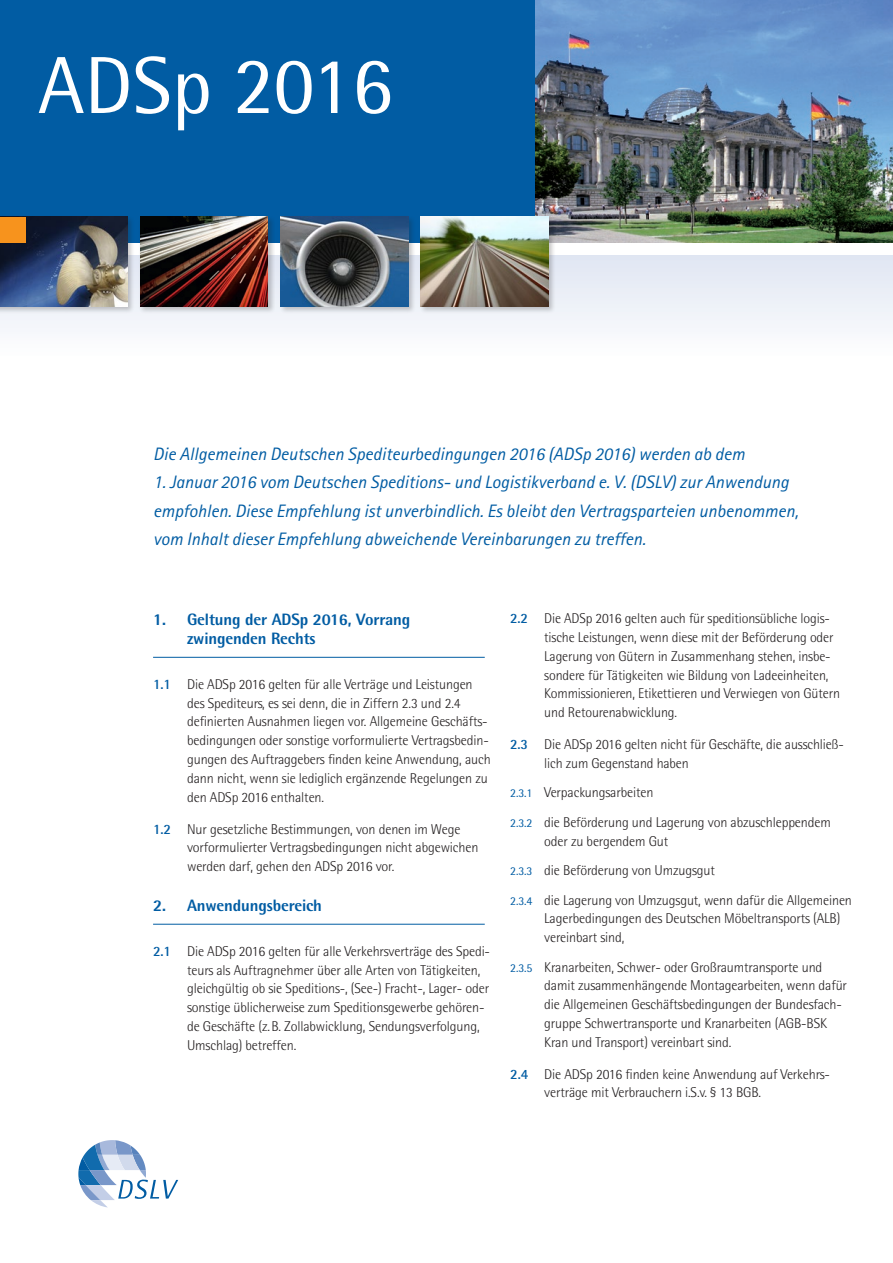
<style>
.page{position:relative;width:893px;height:1263px;background:#fff}
.page>*{position:absolute;margin:0;border:0;box-sizing:border-box;transform-origin:0 0}
.t1{font:81px "Rotis Semi Sans";color:#fff}
.t2{font:italic 18px/28.5px "Rotis Sans Serif";color:#015ca3}
.t3{font:800 16.5px/18.8px "Rotis Semi Sans";letter-spacing:-.01em;color:#015ca3}
.t4{font:300 14.25px/18.8px "Rotis Semi Sans";letter-spacing:-.01em;color:#231f20}
.s1{font-weight:700;color:#015ca3}
.s2{font-weight:400;font-size:12px;color:#015ca3}
</style>
<div class="page">
<div style="left:0;top:0;width:540px;height:242px;background:#015ca3"></div>
<div style="left:0;top:255px;width:893px;height:102px;background:linear-gradient(to bottom,#dfe5f2,#fdfefe)"></div>
<div style="left:279px;top:215px;width:137px;height:99px;background:#231f20;opacity:.25"></div>
<img style="left:281px;top:217px;width:127px;height:89px">
<div style="left:139px;top:215px;width:136px;height:99px;background:#231f20;opacity:.25"></div>
<img style="left:140px;top:217px;width:128px;height:89px">
<div style="left:0;top:215px;width:135px;height:99px;background:#231f20;opacity:.25"></div>
<img style="left:0;top:217px;width:128px;height:89px">
<div style="left:0;top:217px;width:26px;height:25px;background:#f7931d"></div>
<hr style="left:153px;top:657px;width:332px;height:1px;background:#015ca3">
<hr style="left:153px;top:924px;width:332px;height:1px;background:#015ca3">
<svg style="left:78px;top:1140px;width:100px;height:67px"></svg>
<img style="left:536px;top:0;width:357px;height:242px">
<div style="left:419px;top:215px;width:137px;height:99px;background:#231f20;opacity:.25"></div>
<img style="left:421px;top:217px;width:128px;height:89px">
<h1 class="t1" style="left:38px;top:38px;width:356px">ADSp 2016</h1>
<p class="t2" style="left:153px;top:439px;width:593px">Die Allgemeinen Deutschen Spediteurbedingungen 2016 (ADSp 2016) werden ab dem</p>
<p class="t2" style="left:153px;top:468px;width:647px">1. Januar 2016 vom Deutschen Speditions- und Logistikverband e. V. (DSLV) zur Anwendung empfohlen. Diese Empfehlung ist unverbindlich. Es bleibt den Vertragsparteien unbenommen, vom Inhalt dieser Empfehlung abweichende Vereinbarungen zu treffen.</p>
<p class="t3" style="left:187px;top:610px;width:225px;text-indent:-34px">1. Geltung der ADSp 2016, Vorrang zwingenden Rechts</p>
<p class="t4" style="left:187px;top:675px;width:305px;text-indent:-34px"><span class="s1">1.1</span> Die ADSp 2016 gelten für alle Verträge und Leistungen des Spediteurs, es sei denn, die in Ziffern 2.3 und 2.4 definierten Ausnahmen liegen vor. Allgemeine Geschäfts&shy;bedingungen oder sonstige vorformulierte Vertragsbedin&shy;gungen des Auftraggebers finden keine Anwendung, auch dann nicht, wenn sie lediglich ergänzende Regelungen zu den ADSp 2016 enthalten.</p>
<p class="t4" style="left:187px;top:819px;width:293px;text-indent:-34px"><span class="s1">1.2</span> Nur gesetzliche Bestimmungen, von denen im Wege vorformulierter Vertragsbedingungen nicht abgewichen werden darf, gehen den ADSp 2016 vor.</p>
<p class="t3" style="left:153px;top:896px;width:170px">2. Anwendungsbereich</p>
<p class="t4" style="left:187px;top:942px;width:305px;text-indent:-34px"><span class="s1">2.1</span> Die ADSp 2016 gelten für alle Verkehrsverträge des Spedi&shy;teurs als Auftragnehmer über alle Arten von Tätigkeiten, gleichgültig ob sie Speditions-, (See-) Fracht-, Lager- oder sonstige üblicherweise zum Speditionsgewerbe gehören&shy;de Geschäfte (z.B. Zollabwicklung, Sendungsverfolgung, Umschlag) betreffen.</p>
<p class="t4" style="left:544px;top:609px;width:297px;text-indent:-34px"><span class="s1">2.2</span> Die ADSp 2016 gelten auch für speditionsübliche logis&shy;tische Leistungen, wenn diese mit der Beförderung oder Lagerung von Gütern in Zusammenhang stehen, insbe&shy;sondere für Tätigkeiten wie Bildung von Ladeeinheiten, Kommissionieren, Etikettieren und Verwiegen von Gütern und Retourenabwicklung.</p>
<p class="t4" style="left:544px;top:735px;width:301px;text-indent:-34px"><span class="s1">2.3</span> Die ADSp 2016 gelten nicht für Geschäfte, die ausschließ&shy;lich zum Gegenstand haben</p>
<p class="t4" style="left:510px;top:778px;width:322px;line-height:29.5px"><span class="s2">2.3.1</span> Verpackungsarbeiten<br><span class="s2">2.3.2</span> die Beförderung und Lagerung von abzuschleppendem</p>
<p class="t4" style="left:510px;top:826px;width:343px;line-height:29.5px;text-indent:34px">oder zu bergendem Gut<br><span class="s2">2.3.3</span> die Beförderung von Umzugsgut<br><span class="s2">2.3.4</span> die Lagerung von Umzugsgut, wenn dafür die Allgemeinen</p>
<p class="t4" style="left:544px;top:909px;width:298px">Lagerbedingungen des Deutschen Möbeltransports (ALB) vereinbart sind,</p>
<p class="t4" style="left:544px;top:957px;width:304px;text-indent:-34px"><span class="s2">2.3.5</span> Kranarbeiten, Schwer- oder Großraumtransporte und damit zusammenhängende Montagearbeiten, wenn dafür die Allgemeinen Geschäftsbedingungen der Bundesfach&shy;gruppe Schwertransporte und Kranarbeiten (AGB-BSK Kran und Transport) vereinbart sind.</p>
<p class="t4" style="left:544px;top:1064px;width:287px;text-indent:-34px"><span class="s1">2.4</span> Die ADSp 2016 finden keine Anwendung auf Verkehrs&shy;verträge mit Verbrauchern i.S.v. § 13 BGB.</p>
</div>
